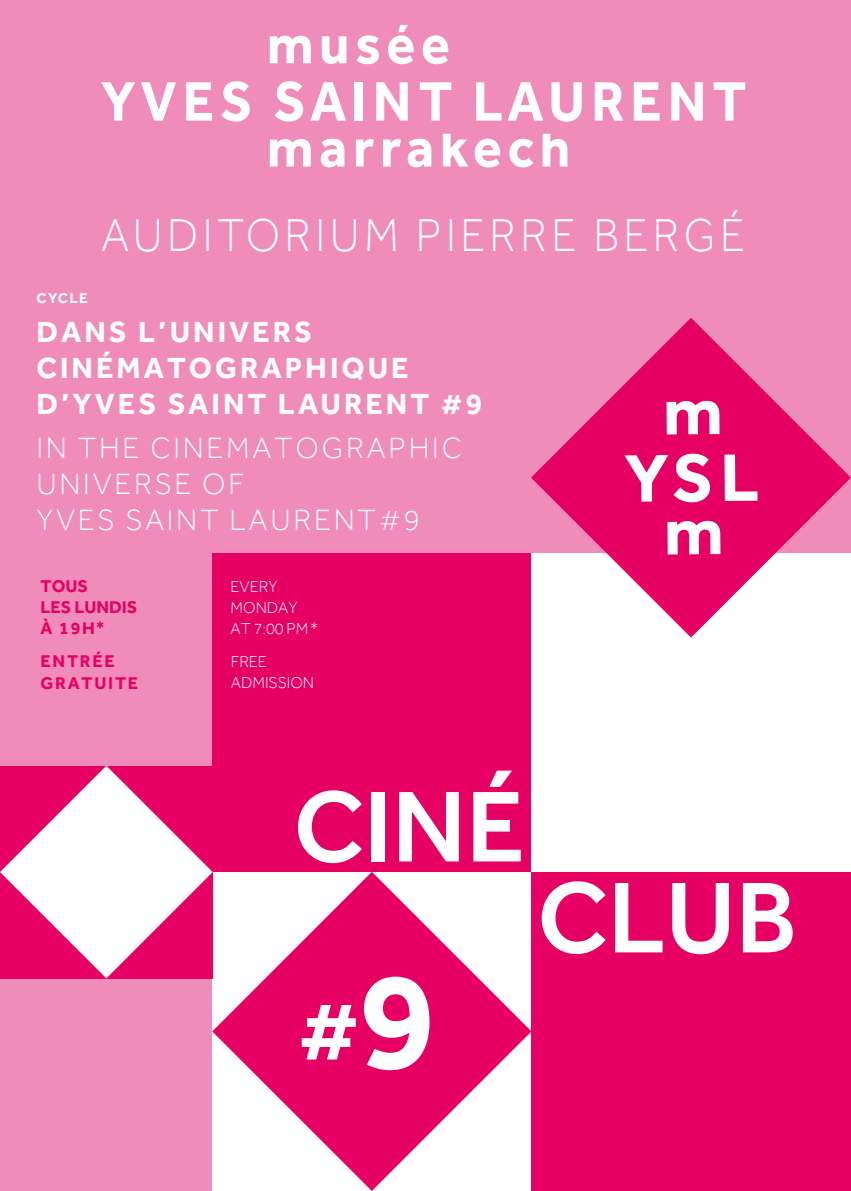
<style>
.page{position:relative;width:851px;height:1191px;background:#fff}
.page>*{position:absolute;margin:0;border:0;box-sizing:border-box;transform-origin:0 0}
.t1{font:500 104px "Effra";color:#fff}
.t2{font:300 47.4px "Effra";letter-spacing:.1em;color:#fff;scale:.94 1}
.t3{font:700 30.2px/36.2px "Effra";letter-spacing:.1em;color:#fff}
.t4{font:300 30.2px/36.2px "Effra";letter-spacing:.09em;color:#fff}
.t5{font:700 17.6px/21px "Effra";color:#e60064}
.t6{font:700 17.6px/21px "Effra";letter-spacing:.1em;color:#e60064}
.t7{font:300 16.2px/21px "Effra";color:#fff}
.t8{font:700 14.6px "Effra";letter-spacing:.1em;color:#fff}
.s1{font-weight:500}
</style>
<div class="page">
<div style="left:0;top:0;width:850px;height:1191px;background:#f08cb9"></div>
<div style="left:531px;top:872px;width:319px;height:319px;background:#e60064"></div>
<div style="left:213px;top:554px;width:318px;height:318px;background:#e60064"></div>
<div style="left:531px;top:554px;width:319px;height:318px;background:#fff"></div>
<svg style="left:531px;top:318px;width:319px;height:319px"></svg>
<svg style="left:666px;top:401px;width:53px;height:33px;background:#f5a3c7"></svg>
<svg style="left:667px;top:521px;width:53px;height:33px;background:#f5a3c7"></svg>
<svg style="left:724px;top:454px;width:33px;height:47px;background:#f171a8"></svg>
<svg style="left:624px;top:453px;width:86px;height:49px;background:#f06aa4"></svg>
<svg style="left:0;top:765px;width:213px;height:213px;background:#f280b1"></svg>
<svg style="left:212px;top:871px;width:319px;height:320px;background:#f38ab8"></svg>
<svg style="left:302px;top:1005px;width:53px;height:54px;background:#f38ab8"></svg>
<svg style="left:364px;top:976px;width:65px;height:94px;background:#f59fc5"></svg>
<svg style="left:141px;top:82px;width:35px;height:39px"></svg>
<svg style="left:186px;top:82px;width:26px;height:39px"></svg>
<svg style="left:310px;top:82px;width:36px;height:39px"></svg>
<div style="left:355px;top:82px;width:8px;height:39px;background:#fff"></div>
<svg style="left:376px;top:82px;width:31px;height:39px"></svg>
<svg style="left:419px;top:82px;width:32px;height:39px"></svg>
<svg style="left:476px;top:82px;width:25px;height:39px"></svg>
<svg style="left:507px;top:82px;width:36px;height:39px"></svg>
<svg style="left:633px;top:82px;width:26px;height:39px"></svg>
<svg style="left:671px;top:82px;width:31px;height:39px"></svg>
<svg style="left:713px;top:82px;width:32px;height:39px"></svg>
<svg style="left:542px;top:134px;width:25px;height:32px"></svg>
<svg style="left:101px;top:82px;width:34px;height:39px"></svg>
<svg style="left:443px;top:134px;width:25px;height:32px"></svg>
<svg style="left:270px;top:36px;width:41px;height:27px"></svg>
<svg style="left:322px;top:36px;width:24px;height:28px"></svg>
<svg style="left:356px;top:35px;width:23px;height:29px"></svg>
<svg style="left:388px;top:25px;width:25px;height:39px"></svg>
<svg style="left:422px;top:35px;width:26px;height:29px"></svg>
<svg style="left:270px;top:139px;width:41px;height:27px"></svg>
<svg style="left:321px;top:139px;width:23px;height:28px"></svg>
<svg style="left:356px;top:139px;width:18px;height:27px"></svg>
<svg style="left:383px;top:139px;width:18px;height:27px"></svg>
<svg style="left:407px;top:139px;width:24px;height:28px"></svg>
<svg style="left:474px;top:139px;width:26px;height:28px"></svg>
<svg style="left:509px;top:139px;width:24px;height:28px"></svg>
<svg style="left:551px;top:82px;width:30px;height:40px"></svg>
<svg style="left:594px;top:82px;width:29px;height:39px"></svg>
<svg style="left:221px;top:81px;width:29px;height:41px"></svg>
<svg style="left:274px;top:81px;width:29px;height:41px"></svg>
<h2 class="t2" style="left:101px;top:207px;width:686px">AUDITORIUM PIERRE BERGÉ</h2>
<p class="t8" style="left:36px;top:289px;width:53px">CYCLE</p>
<p class="t3" style="left:36px;top:313px;width:447px">DANS L’UNIVERS<br>CINÉMATOGRAPHIQUE<br>D’YVES SAINT LAURENT #9</p>
<p class="t4" style="left:36px;top:429px;width:427px">IN THE CINEMATOGRAPHIC<br>UNIVERSE OF<br>YVES SAINT LAURENT#9</p>
<p class="t5" style="left:41px;top:575px;width:98px">TOUS<br>LES LUNDIS<br>À 19H<span class="s1">*</span></p>
<p class="t6" style="left:41px;top:650px;width:99px">ENTRÉE<br>GRATUITE</p>
<p class="t7" style="left:230px;top:576px;width:89px">EVERY<br>MONDAY<br>AT 7:00 PM*</p>
<p class="t7" style="left:231px;top:651px;width:85px">FREE<br>ADMISSION</p>
<h1 class="t1" style="left:293px;top:764px;width:233px">CINÉ</h1>
<h1 class="t1" style="left:537px;top:855px;width:262px">CLUB</h1>
</div>
